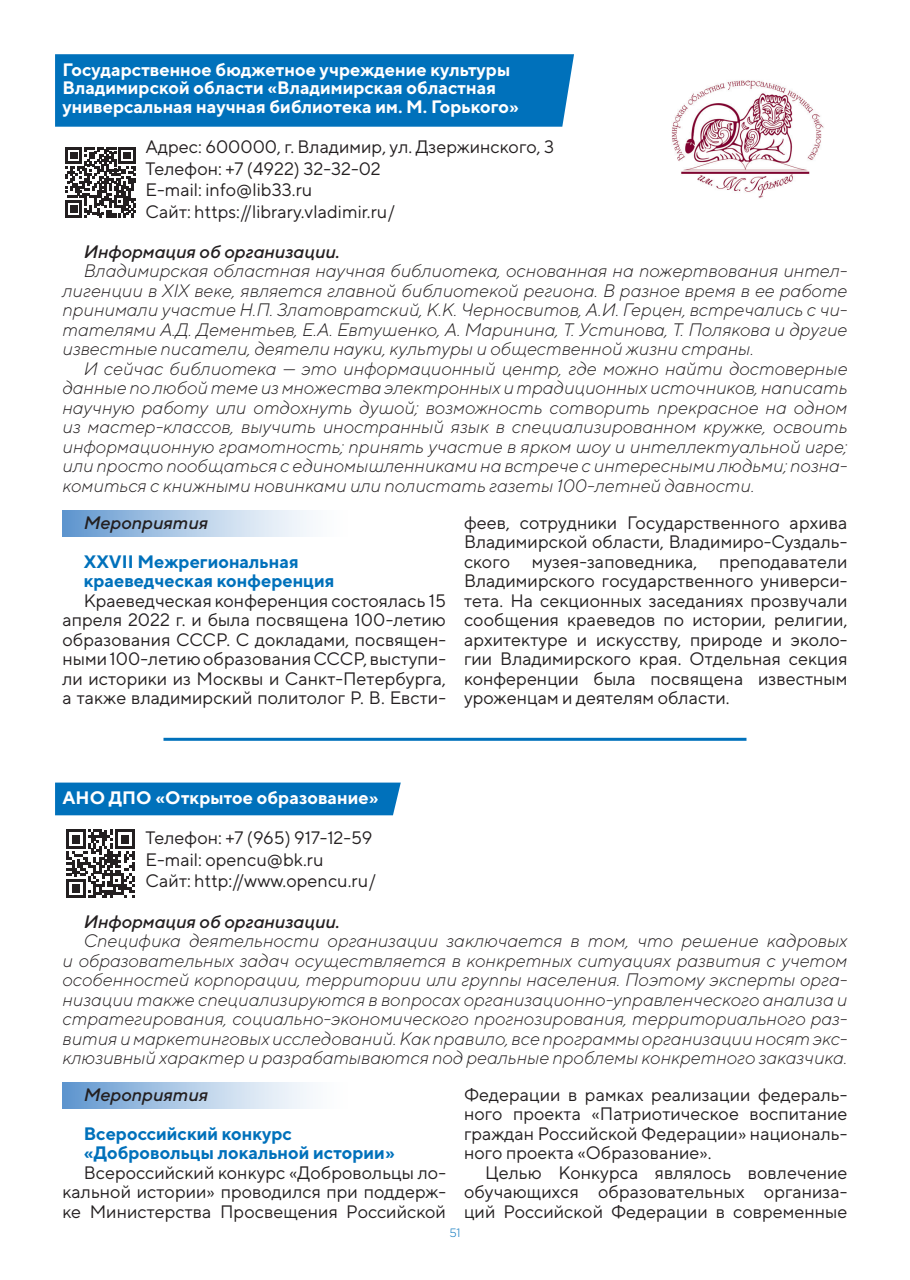
<style>
.page{position:relative;width:910px;height:1280px;background:#fff}
.page>*{position:absolute;margin:0;border:0;box-sizing:border-box;transform-origin:0 0}
.Мероприятия{font:italic 300 18px/19.5px "TT Norms";color:#231f20;text-align:justify}
.main{font:18px/19.5px "TT Norms";color:#231f20;text-align:justify}
.адрес{font:18px "TT Norms";color:#231f20}
.Название_организации{font:700 18px "TT Norms";color:#fff}
.Название_мероприятия{font:700 18px "TT Norms";color:#0071bb}
.Мероприятия-2{font:italic 500 18px "TT Norms";color:#231f20}
.t1{font:300 12px "Gotham Pro";color:#0071bb}
</style>
<div class="page">
<hr style="left:163px;top:738px;width:583px;height:3px;background:#0071bb">
<div style="left:55px;top:54px;width:519px;height:73px;background:#0071bb"></div>
<div style="left:55px;top:782px;width:346px;height:33px;background:#0071bb"></div>
<svg style="left:65px;top:147px;width:71px;height:71px"></svg>
<svg style="left:66px;top:829px;width:69px;height:69px"></svg>
<img style="left:671px;top:80px;width:153px;height:118px">
<div style="left:63px;top:510px;width:286px;height:27px;background:linear-gradient(to right,#679bd1,#fff)"></div>
<div style="left:63px;top:1082px;width:286px;height:27px;background:linear-gradient(to right,#679bd1,#fff)"></div>
<p class="Название_организации" style="left:63px;top:58px;width:449px">Государственное бюджетное учреждение культуры</p>
<p class="Название_организации" style="left:63px;top:76px;width:435px">Владимирской области «Владимирская областная</p>
<p class="Название_организации" style="left:63px;top:95px;width:458px">универсальная научная библиотека им. М. Горького»</p>
<p class="адрес" style="left:146px;top:136px;width:410px">Адрес: 600000, г. Владимир, ул. Дзержинского, 3</p>
<p class="адрес" style="left:146px;top:157px;width:237px">Телефон: +7 (4922) 32-32-02</p>
<p class="адрес" style="left:146px;top:179px;width:168px">E-mail: info@lib33.ru</p>
<p class="адрес" style="left:146px;top:200px;width:251px">Сайт: https://library.vladimir.ru/</p>
<p class="Мероприятия-2" style="left:84px;top:240px;width:258px">Информация об организации.</p>
<p class="Мероприятия" style="left:63px;top:261px;width:786px;text-indent:21px">Владимирская областная научная библиотека, основанная на пожертвования интел&shy;лигенции в XIX веке, является главной библиотекой региона. В разное время в ее работе принимали участие Н.П. Златовратский, К.К. Черносвитов, А.И. Герцен, встречались с чи&shy;тателями А.Д. Дементьев, Е.А. Евтушенко, А. Маринина, Т. Устинова, Т. Полякова и другие известные писатели, деятели науки, культуры и общественной жизни страны.</p>
<p class="Мероприятия" style="left:63px;top:358px;width:786px;text-indent:21px">И сейчас библиотека — это информационный центр, где можно найти достоверные данные по любой теме из множества электронных и традиционных источников, написать научную работу или отдохнуть душой; возможность сотворить прекрасное на одном из мастер-классов, выучить иностранный язык в специализированном кружке, освоить информационную грамотность; принять участие в ярком шоу и интеллектуальной игре; или просто пообщаться с единомышленниками на встрече с интересными людьми; позна&shy;комиться с книжными новинками или полистать газеты 100-летней давности.</p>
<p class="Мероприятия-2" style="left:84px;top:511px;width:126px">Мероприятия</p>
<p class="Название_мероприятия" style="left:84px;top:550px;width:216px">XXVII Межрегиональная</p>
<p class="Название_мероприятия" style="left:84px;top:569px;width:252px">краеведческая конференция</p>
<p class="main" style="left:63px;top:590px;width:385px;text-indent:21px">Краеведческая конференция состоялась 15 апреля 2022 г. и была посвящена 100-летию образования СССР. С докладами, посвящен&shy;ными 100-летию образования СССР, выступи&shy;ли историки из Москвы и Санкт-Петербурга, а также владимирский политолог Р. В. Евсти-</p>
<p class="main" style="left:464px;top:512px;width:385px">феев, сотрудники Государственного архива Владимирской области, Владимиро-Суздаль&shy;ского музея-заповедника, преподаватели Владимирского государственного универси&shy;тета. На секционных заседаниях прозвучали сообщения краеведов по истории, религии, архитектуре и искусству, природе и эколо&shy;гии Владимирского края. Отдельная секция конференции была посвящена известным уроженцам и деятелям области.</p>
<p class="Название_организации" style="left:63px;top:786px;width:318px">АНО ДПО «Открытое образование»</p>
<p class="адрес" style="left:146px;top:827px;width:228px">Телефон: +7 (965) 917-12-59</p>
<p class="адрес" style="left:146px;top:848px;width:179px">E-mail: opencu@bk.ru</p>
<p class="адрес" style="left:146px;top:870px;width:232px">Сайт: http://www.opencu.ru/</p>
<p class="Мероприятия-2" style="left:84px;top:910px;width:258px">Информация об организации.</p>
<p class="Мероприятия" style="left:63px;top:930px;width:786px;text-indent:21px">Специфика деятельности организации заключается в том, что решение кадровых и образовательных задач осуществляется в конкретных ситуациях развития с учетом особенностей корпорации, территории или группы населения. Поэтому эксперты орга&shy;низации также специализируются в вопросах организационно-управленческого анализа и стратегирования, социально-экономического прогнозирования, территориального раз&shy;вития и маркетинговых исследований. Как правило, все программы организации носят экс&shy;клюзивный характер и разрабатываются под реальные проблемы конкретного заказчика.</p>
<p class="Мероприятия-2" style="left:84px;top:1083px;width:126px">Мероприятия</p>
<p class="Название_мероприятия" style="left:84px;top:1122px;width:210px">Всероссийский конкурс</p>
<p class="Название_мероприятия" style="left:84px;top:1141px;width:313px">«Добровольцы локальной истории»</p>
<p class="main" style="left:63px;top:1162px;width:385px;text-indent:21px">Всероссийский конкурс «Добровольцы ло&shy;кальной истории» проводился при поддерж&shy;ке Министерства Просвещения Российской</p>
<p class="main" style="left:464px;top:1084px;width:385px">Федерации в рамках реализации федераль&shy;ного проекта «Патриотическое воспитание граждан Российской Федерации» националь&shy;ного проекта «Образование».</p>
<p class="main" style="left:464px;top:1162px;width:385px;text-indent:21px">Целью Конкурса являлось вовлечение обучающихся образовательных организа&shy;ций Российской Федерации в современные</p>
<p class="t1" style="left:449px;top:1226px;width:13px">51</p>
</div>
